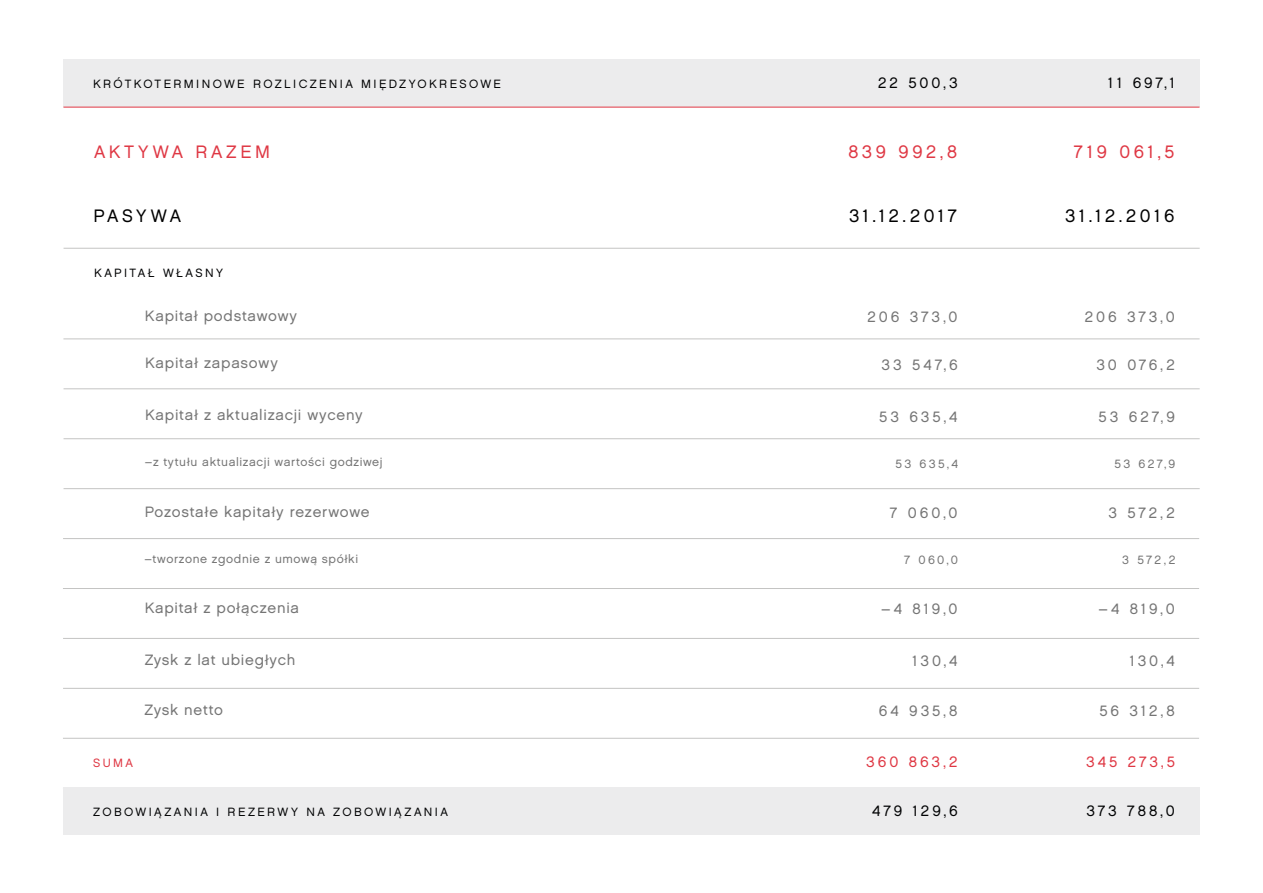
<style>
.page{position:relative;width:1263px;height:893px;background:#fff}
.page>*{position:absolute;margin:0;border:0;box-sizing:border-box;transform-origin:0 0}
.t1{font:18px "Chalet London Nineteen Sixty";letter-spacing:.2em;color:#df3844}
.t2{font:18px "Chalet London Nineteen Sixty";letter-spacing:.2em;color:#000}
.t3{font:15px "Chalet London Nineteen Sixty";letter-spacing:.05em;color:#757575}
.t4{font:15px "Chalet London Nineteen Sixty";letter-spacing:.2em;color:#020304}
.t5{font:15px "Chalet London Nineteen Sixty";letter-spacing:.2em;color:#df3844}
.t6{font:12px "Chalet London Nineteen Sixty";letter-spacing:.05em;color:#757575}
.t7{font:12px "Chalet London Nineteen Sixty";letter-spacing:.2em;color:#020304}
.t8{font:12px "Chalet London Nineteen Sixty";color:#df3844}
</style>
<div class="page">
<div style="left:63px;top:60px;width:1136px;height:47px;background:#ececed"></div>
<hr style="left:64px;top:488px;width:1136px;height:1px;background:#c4c4c3">
<hr style="left:63px;top:107px;width:1136px;height:1px;background:#df3844">
<hr style="left:63px;top:339px;width:1136px;height:1px;background:#c4c4c3">
<hr style="left:64px;top:248px;width:1136px;height:1px;background:#c4c4c3">
<hr style="left:64px;top:389px;width:1136px;height:1px;background:#c4c4c3">
<hr style="left:64px;top:438px;width:1136px;height:1px;background:#c4c4c3">
<hr style="left:63px;top:588px;width:1136px;height:1px;background:#c4c4c3">
<hr style="left:63px;top:638px;width:1136px;height:1px;background:#c4c4c3">
<hr style="left:63px;top:688px;width:1136px;height:1px;background:#c4c4c3">
<hr style="left:63px;top:738px;width:1136px;height:1px;background:#c4c4c3">
<hr style="left:63px;top:538px;width:1136px;height:1px;background:#c4c4c3">
<div style="left:63px;top:787px;width:1136px;height:47px;background:#ececed"></div>
<p class="t7" style="left:93px;top:76px;width:409px">KRÓTKOTERMINOWE ROZLICZENIA MIĘDZYOKRESOWE</p>
<p class="t4" style="left:878px;top:74px;width:81px">22 500,3</p>
<p class="t4" style="left:1108px;top:74px;width:68px">11 697,1</p>
<p class="t1" style="left:94px;top:140px;width:178px">AKTYWA RAZEM</p>
<p class="t1" style="left:848px;top:140px;width:110px">839 992,8</p>
<p class="t1" style="left:1074px;top:140px;width:102px">719 061,5</p>
<p class="t2" style="left:94px;top:205px;width:89px">PASYWA</p>
<p class="t2" style="left:849px;top:205px;width:109px">31.12.2017</p>
<p class="t2" style="left:1065px;top:205px;width:111px">31.12.2016</p>
<p class="t7" style="left:94px;top:266px;width:130px">KAPITAŁ WŁASNY</p>
<p class="t3" style="left:145px;top:306px;width:154px">Kapitał podstawowy</p>
<p class="t3" style="left:867px;top:308px;width:92px">206 373,0</p>
<p class="t3" style="left:1085px;top:308px;width:92px">206 373,0</p>
<p class="t3" style="left:145px;top:354px;width:134px">Kapitał zapasowy</p>
<p class="t3" style="left:881px;top:355px;width:78px">33 547,6</p>
<p class="t3" style="left:1096px;top:355px;width:80px">30 076,2</p>
<p class="t3" style="left:145px;top:406px;width:219px">Kapitał z aktualizacji wyceny</p>
<p class="t3" style="left:879px;top:407px;width:80px">53 635,4</p>
<p class="t3" style="left:1099px;top:407px;width:78px">53 627,9</p>
<p class="t6" style="left:145px;top:455px;width:239px">–z tytułu aktualizacji wartości godziwej</p>
<p class="t6" style="left:895px;top:456px;width:64px">53 635,4</p>
<p class="t6" style="left:1114px;top:456px;width:62px">53 627,9</p>
<p class="t3" style="left:145px;top:502px;width:226px">Pozostałe kapitały rezerwowe</p>
<p class="t3" style="left:890px;top:504px;width:69px">7 060,0</p>
<p class="t3" style="left:1108px;top:504px;width:68px">3 572,2</p>
<p class="t6" style="left:144px;top:551px;width:215px">–tworzone zgodnie z umową spółki</p>
<p class="t6" style="left:904px;top:553px;width:56px">7 060,0</p>
<p class="t6" style="left:1122px;top:553px;width:55px">3 572,2</p>
<p class="t3" style="left:145px;top:598px;width:156px">Kapitał z połączenia</p>
<p class="t3" style="left:881px;top:600px;width:78px">–4 819,0</p>
<p class="t3" style="left:1098px;top:600px;width:78px">–4 819,0</p>
<p class="t3" style="left:145px;top:650px;width:152px">Zysk z lat ubiegłych</p>
<p class="t3" style="left:912px;top:652px;width:47px">130,4</p>
<p class="t3" style="left:1130px;top:652px;width:47px">130,4</p>
<p class="t3" style="left:145px;top:700px;width:80px">Zysk netto</p>
<p class="t3" style="left:879px;top:702px;width:80px">64 935,8</p>
<p class="t3" style="left:1099px;top:702px;width:77px">56 312,8</p>
<p class="t8" style="left:93px;top:756px;width:41px">SUMA</p>
<p class="t5" style="left:866px;top:753px;width:93px">360 863,2</p>
<p class="t5" style="left:1086px;top:753px;width:90px">345 273,5</p>
<p class="t7" style="left:93px;top:804px;width:356px">ZOBOWIĄZANIA I REZERWY NA ZOBOWIĄZANIA</p>
<p class="t4" style="left:872px;top:802px;width:87px">479 129,6</p>
<p class="t4" style="left:1086px;top:802px;width:90px">373 788,0</p>
</div>
